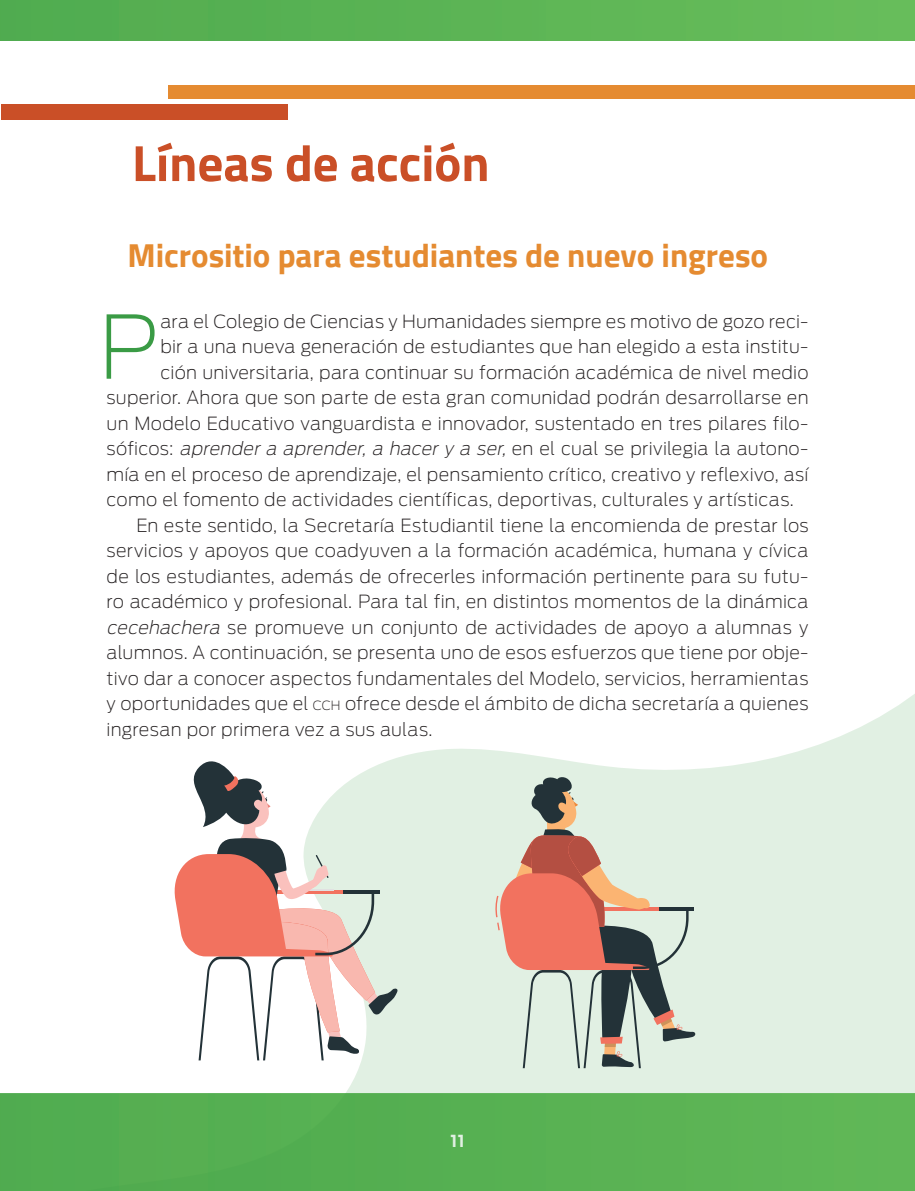
<style>
.page{position:relative;width:915px;height:1191px;background:#fff}
.page>*{position:absolute;margin:0;border:0;box-sizing:border-box;transform-origin:0 0}
.Inicio-texto{font:200 86.85px "Antenna";color:#3a9b45}
.Cabeza{font:700 51px "Cairo";color:#ca4f27}
.Cabeza-2{font:700 33px "Cairo";color:#e58b31}
.Cuerpo{font:200 18px/25.5px "Antenna";letter-spacing:.01em;color:#231f20;text-align:justify}
.Inicio-texto-2{font:200 18px "Antenna";letter-spacing:.01em;color:#231f20}
.t1{font:700 16.5px "Antenna";color:#fff}
.s1{font-style:italic}
.s2{font-size:12.6px}
</style>
<div class="page">
<div style="left:0;top:0;width:914px;height:40px;background:#5ab455"></div>
<svg style="left:1px;top:694px;width:913px;height:497px"></svg>
<svg style="left:0;top:1093px;width:1px;height:98px"></svg>
<div style="left:168px;top:86px;width:746px;height:13px;background:#e58b31"></div>
<div style="left:1px;top:104px;width:287px;height:16px;background:#ca4f27"></div>
<svg style="left:494px;top:775px;width:202px;height:293px;background:#c9b9ac"></svg>
<svg style="left:171px;top:750px;width:228px;height:310px"></svg>
<p class="Cabeza" style="left:132px;top:134px;width:359px">Líneas de acción</p>
<p class="Cabeza-2" style="left:127px;top:236px;width:642px">Micrositio para estudiantes de nuevo ingreso</p>
<p class="Inicio-texto" style="left:99px;top:295px;width:61px">P</p>
<p class="Inicio-texto-2" style="left:160px;top:310px;width:649px">ara el Colegio de Ciencias y Humanidades siempre es motivo de gozo reci-</p>
<p class="Inicio-texto-2" style="left:160px;top:336px;width:649px">bir a una nueva generación de estudiantes que han elegido a esta institu-</p>
<p class="Inicio-texto-2" style="left:160px;top:361px;width:649px">ción universitaria, para continuar su formación académica de nivel medio</p>
<p class="Inicio-texto-2" style="left:106px;top:387px;width:703px">superior. Ahora que son parte de esta gran comunidad podrán desarrollarse en</p>
<p class="Inicio-texto-2" style="left:106px;top:412px;width:703px">un Modelo Educativo vanguardista e innovador, sustentado en tres pilares filo-</p>
<p class="Inicio-texto-2" style="left:106px;top:438px;width:703px">sóficos: <span class="s1">aprender a aprender, a hacer y a ser,</span> en el cual se privilegia la autono-</p>
<p class="Inicio-texto-2" style="left:106px;top:463px;width:703px">mía en el proceso de aprendizaje, el pensamiento crítico, creativo y reflexivo, así</p>
<p class="Inicio-texto-2" style="left:106px;top:489px;width:688px">como el fomento de actividades científicas, deportivas, culturales y artísticas.</p>
<p class="Cuerpo" style="left:106px;top:512px;width:703px;text-indent:30px">En este sentido, la Secretaría Estudiantil tiene la encomienda de prestar los servicios y apoyos que coadyuven a la formación académica, humana y cívica de los estudiantes, además de ofrecerles información pertinente para su futu&shy;ro académico y profesional. Para tal fin, en distintos momentos de la dinámica <span class="s1">cecehachera</span> se promueve un conjunto de actividades de apoyo a alumnas y alumnos. A continuación, se presenta uno de esos esfuerzos que tiene por obje&shy;tivo dar a conocer aspectos fundamentales del Modelo, servicios, herramientas y oportunidades que el <span class="s2">cch</span> ofrece desde el ámbito de dicha secretaría a quienes ingresan por primera vez a sus aulas.</p>
<p class="t1" style="left:450px;top:1131px;width:16px">11</p>
</div>
